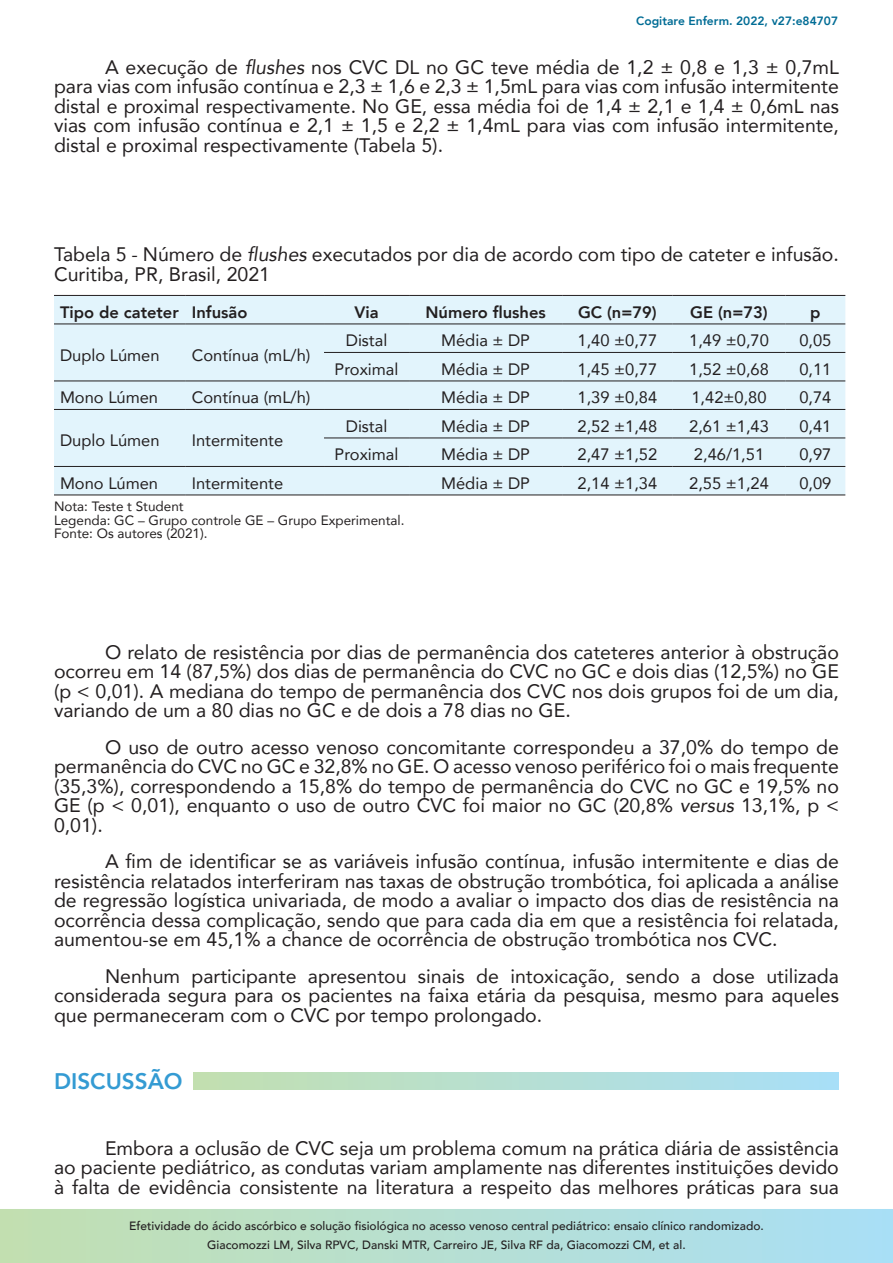
<style>
.page{position:relative;width:893px;height:1263px;background:#fff}
.page>*{position:absolute;margin:0;border:0;box-sizing:border-box;transform-origin:0 0}
.t1{font:800 22.5px "Avenir";color:#349bd3}
.TEXTO{font:19.5px/19.5px "Avenir";color:#231f20;text-align:justify}
.TEXTO-2{font:16.5px "Avenir";color:#231f20}
.TEXTO-3{font:800 16.5px "Avenir";color:#231f20}
.TEXTO-4{font:13.5px "Avenir";color:#231f20}
.t2{font:500 12px/18.6px "Avenir";color:#231f20;text-align:center}
.t3{font:800 12px "Avenir";color:#006c95}
.s1{font-style:italic}
</style>
<div class="page">
<svg style="left:0;top:1209px;width:893px;height:54px;background:#b6dfd2"></svg>
<div style="left:54px;top:296px;width:791px;height:199px;background:#e2f4fc"></div>
<hr style="left:54px;top:295px;width:132px;height:1px;background:#231f20">
<hr style="left:186px;top:295px;width:138px;height:1px;background:#231f20">
<hr style="left:324px;top:295px;width:85px;height:1px;background:#231f20">
<hr style="left:409px;top:295px;width:153px;height:1px;background:#231f20">
<hr style="left:562px;top:295px;width:111px;height:1px;background:#231f20">
<hr style="left:673px;top:295px;width:112px;height:1px;background:#231f20">
<hr style="left:785px;top:295px;width:60px;height:1px;background:#231f20">
<hr style="left:54px;top:324px;width:132px;height:1px;background:#231f20">
<hr style="left:186px;top:324px;width:138px;height:1px;background:#231f20">
<hr style="left:324px;top:324px;width:85px;height:1px;background:#231f20">
<hr style="left:409px;top:324px;width:153px;height:1px;background:#231f20">
<hr style="left:562px;top:324px;width:111px;height:1px;background:#231f20">
<hr style="left:673px;top:324px;width:112px;height:1px;background:#231f20">
<hr style="left:785px;top:324px;width:60px;height:1px;background:#231f20">
<hr style="left:324px;top:352px;width:85px;height:1px;background:#231f20">
<hr style="left:409px;top:352px;width:153px;height:1px;background:#231f20">
<hr style="left:562px;top:352px;width:111px;height:1px;background:#231f20">
<hr style="left:673px;top:352px;width:112px;height:1px;background:#231f20">
<hr style="left:785px;top:352px;width:60px;height:1px;background:#231f20">
<hr style="left:54px;top:381px;width:132px;height:1px;background:#231f20">
<hr style="left:186px;top:381px;width:138px;height:1px;background:#231f20">
<hr style="left:324px;top:381px;width:85px;height:1px;background:#231f20">
<hr style="left:409px;top:381px;width:153px;height:1px;background:#231f20">
<hr style="left:562px;top:381px;width:111px;height:1px;background:#231f20">
<hr style="left:673px;top:381px;width:112px;height:1px;background:#231f20">
<hr style="left:785px;top:381px;width:60px;height:1px;background:#231f20">
<hr style="left:54px;top:409px;width:132px;height:1px;background:#231f20">
<hr style="left:186px;top:409px;width:138px;height:1px;background:#231f20">
<hr style="left:324px;top:409px;width:85px;height:1px;background:#231f20">
<hr style="left:409px;top:409px;width:153px;height:1px;background:#231f20">
<hr style="left:562px;top:409px;width:111px;height:1px;background:#231f20">
<hr style="left:673px;top:409px;width:112px;height:1px;background:#231f20">
<hr style="left:785px;top:409px;width:60px;height:1px;background:#231f20">
<hr style="left:324px;top:438px;width:85px;height:1px;background:#231f20">
<hr style="left:409px;top:438px;width:153px;height:1px;background:#231f20">
<hr style="left:562px;top:438px;width:111px;height:1px;background:#231f20">
<hr style="left:673px;top:438px;width:112px;height:1px;background:#231f20">
<hr style="left:785px;top:438px;width:60px;height:1px;background:#231f20">
<hr style="left:54px;top:466px;width:132px;height:1px;background:#231f20">
<hr style="left:186px;top:466px;width:138px;height:1px;background:#231f20">
<hr style="left:324px;top:466px;width:85px;height:1px;background:#231f20">
<hr style="left:409px;top:466px;width:153px;height:1px;background:#231f20">
<hr style="left:562px;top:466px;width:111px;height:1px;background:#231f20">
<hr style="left:673px;top:466px;width:112px;height:1px;background:#231f20">
<hr style="left:785px;top:466px;width:60px;height:1px;background:#231f20">
<hr style="left:54px;top:495px;width:132px;height:1px;background:#231f20">
<hr style="left:186px;top:495px;width:138px;height:1px;background:#231f20">
<hr style="left:324px;top:495px;width:85px;height:1px;background:#231f20">
<hr style="left:409px;top:495px;width:153px;height:1px;background:#231f20">
<hr style="left:562px;top:495px;width:111px;height:1px;background:#231f20">
<hr style="left:673px;top:495px;width:112px;height:1px;background:#231f20">
<hr style="left:785px;top:495px;width:60px;height:1px;background:#231f20">
<div style="left:193px;top:1073px;width:646px;height:16px;background:linear-gradient(to right,#c3dfaf,#a9dff7)"></div>
<p class="t3" style="left:636px;top:10px;width:203px">Cogitare Enferm. 2022, v27:e84707</p>
<p class="TEXTO" style="left:54px;top:56px;width:786px;text-indent:51px">A execução de <span class="s1">flushes</span> nos CVC DL no GC teve média de 1,2 ± 0,8 e 1,3 ± 0,7mL para vias com infusão contínua e 2,3 ± 1,6 e 2,3 ± 1,5mL para vias com infusão intermitente distal e proximal respectivamente. No GE, essa média foi de 1,4 ± 2,1 e 1,4 ± 0,6mL nas vias com infusão contínua e 2,1 ± 1,5 e 2,2 ± 1,4mL para vias com infusão intermitente, distal e proximal respectivamente (Tabela 5).</p>
<p class="TEXTO" style="left:54px;top:244px;width:786px">Tabela 5 - Número de <span class="s1">flushes</span> executados por dia de acordo com tipo de cateter e infusão.<br>Curitiba, PR, Brasil, 2021</p>
<p class="TEXTO-3" style="left:60px;top:297px;width:120px">Tipo de cateter</p>
<p class="TEXTO-3" style="left:192px;top:297px;width:57px">Infusão</p>
<p class="TEXTO-3" style="left:354px;top:297px;width:26px">Via</p>
<p class="TEXTO-3" style="left:425px;top:297px;width:122px">Número flushes</p>
<p class="TEXTO-3" style="left:578px;top:297px;width:80px">GC (n=79)</p>
<p class="TEXTO-3" style="left:690px;top:297px;width:79px">GE (n=73)</p>
<p class="TEXTO-3" style="left:810px;top:297px;width:12px">p</p>
<p class="TEXTO-2" style="left:60px;top:342px;width:101px">Duplo Lúmen</p>
<p class="TEXTO-2" style="left:192px;top:342px;width:120px">Contínua (mL/h)</p>
<p class="TEXTO-2" style="left:346px;top:327px;width:43px">Distal</p>
<p class="TEXTO-2" style="left:441px;top:327px;width:90px">Média ± DP</p>
<p class="TEXTO-2" style="left:577px;top:327px;width:81px">1,40 ±0,77</p>
<p class="TEXTO-2" style="left:689px;top:327px;width:81px">1,49 ±0,70</p>
<p class="TEXTO-2" style="left:799px;top:327px;width:34px">0,05</p>
<p class="TEXTO-2" style="left:335px;top:356px;width:65px">Proximal</p>
<p class="TEXTO-2" style="left:441px;top:356px;width:90px">Média ± DP</p>
<p class="TEXTO-2" style="left:577px;top:356px;width:81px">1,45 ±0,77</p>
<p class="TEXTO-2" style="left:689px;top:356px;width:81px">1,52 ±0,68</p>
<p class="TEXTO-2" style="left:799px;top:356px;width:34px">0,11</p>
<p class="TEXTO-2" style="left:60px;top:384px;width:100px">Mono Lúmen</p>
<p class="TEXTO-2" style="left:192px;top:384px;width:120px">Contínua (mL/h)</p>
<p class="TEXTO-2" style="left:441px;top:384px;width:90px">Média ± DP</p>
<p class="TEXTO-2" style="left:577px;top:384px;width:81px">1,39 ±0,84</p>
<p class="TEXTO-2" style="left:691px;top:384px;width:77px">1,42±0,80</p>
<p class="TEXTO-2" style="left:799px;top:384px;width:34px">0,74</p>
<p class="TEXTO-2" style="left:60px;top:427px;width:101px">Duplo Lúmen</p>
<p class="TEXTO-2" style="left:192px;top:427px;width:93px">Intermitente</p>
<p class="TEXTO-2" style="left:346px;top:413px;width:43px">Distal</p>
<p class="TEXTO-2" style="left:441px;top:413px;width:90px">Média ± DP</p>
<p class="TEXTO-2" style="left:577px;top:413px;width:81px">2,52 ±1,48</p>
<p class="TEXTO-2" style="left:689px;top:413px;width:81px">2,61 ±1,43</p>
<p class="TEXTO-2" style="left:799px;top:413px;width:34px">0,41</p>
<p class="TEXTO-2" style="left:335px;top:441px;width:65px">Proximal</p>
<p class="TEXTO-2" style="left:441px;top:441px;width:90px">Média ± DP</p>
<p class="TEXTO-2" style="left:577px;top:441px;width:81px">2,47 ±1,52</p>
<p class="TEXTO-2" style="left:694px;top:441px;width:72px">2,46/1,51</p>
<p class="TEXTO-2" style="left:799px;top:441px;width:34px">0,97</p>
<p class="TEXTO-2" style="left:60px;top:470px;width:100px">Mono Lúmen</p>
<p class="TEXTO-2" style="left:192px;top:470px;width:93px">Intermitente</p>
<p class="TEXTO-2" style="left:441px;top:470px;width:90px">Média ± DP</p>
<p class="TEXTO-2" style="left:577px;top:470px;width:81px">2,14 ±1,34</p>
<p class="TEXTO-2" style="left:689px;top:470px;width:81px">2,55 ±1,24</p>
<p class="TEXTO-2" style="left:799px;top:470px;width:34px">0,09</p>
<p class="TEXTO-4" style="left:54px;top:496px;width:131px">Nota: Teste t Student</p>
<p class="TEXTO-4" style="left:54px;top:509px;width:352px">Legenda: GC – Grupo controle GE – Grupo Experimental.</p>
<p class="TEXTO-4" style="left:54px;top:523px;width:155px">Fonte: Os autores (2021).</p>
<p class="TEXTO" style="left:54px;top:642px;width:786px;text-indent:51px">O relato de resistência por dias de permanência dos cateteres anterior à obstrução ocorreu em 14 (87,5%) dos dias de permanência do CVC no GC e dois dias (12,5%) no GE (p &lt; 0,01). A mediana do tempo de permanência dos CVC nos dois grupos foi de um dia, variando de um a 80 dias no GC e de dois a 78 dias no GE.</p>
<p class="TEXTO" style="left:54px;top:737px;width:786px;text-indent:51px">O uso de outro acesso venoso concomitante correspondeu a 37,0% do tempo de permanência do CVC no GC e 32,8% no GE. O acesso venoso periférico foi o mais frequente (35,3%), correspondendo a 15,8% do tempo de permanência do CVC no GC e 19,5% no GE (p &lt; 0,01), enquanto o uso de outro CVC foi maior no GC (20,8% <span class="s1">versus</span> 13,1%, p &lt; 0,01).</p>
<p class="TEXTO" style="left:54px;top:851px;width:786px;text-indent:51px">A fim de identificar se as variáveis infusão contínua, infusão intermitente e dias de resistência relatados interferiram nas taxas de obstrução trombótica, foi aplicada a análise de regressão logística univariada, de modo a avaliar o impacto dos dias de resistência na ocorrência dessa complicação, sendo que para cada dia em que a resistência foi relatada, aumentou-se em 45,1% a chance de ocorrência de obstrução trombótica nos CVC.</p>
<p class="TEXTO" style="left:54px;top:966px;width:786px;text-indent:51px">Nenhum participante apresentou sinais de intoxicação, sendo a dose utilizada considerada segura para os pacientes na faixa etária da pesquisa, mesmo para aqueles que permaneceram com o CVC por tempo prolongado.</p>
<p class="t1" style="left:54px;top:1061px;width:130px">DISCUSSÃO</p>
<p class="TEXTO" style="left:54px;top:1137px;width:786px;text-indent:51px">Embora a oclusão de CVC seja um problema comum na prática diária de assistência ao paciente pediátrico, as condutas variam amplamente nas diferentes instituições devido à falta de evidência consistente na literatura a respeito das melhores práticas para sua</p>
<p class="t2" style="left:129px;top:1216px;width:636px">Efetividade do ácido ascórbico e solução fisiológica no acesso venoso central pediátrico: ensaio clínico randomizado.<br>Giacomozzi LM, Silva RPVC, Danski MTR, Carreiro JE, Silva RF da, Giacomozzi CM, et al.</p>
</div>
